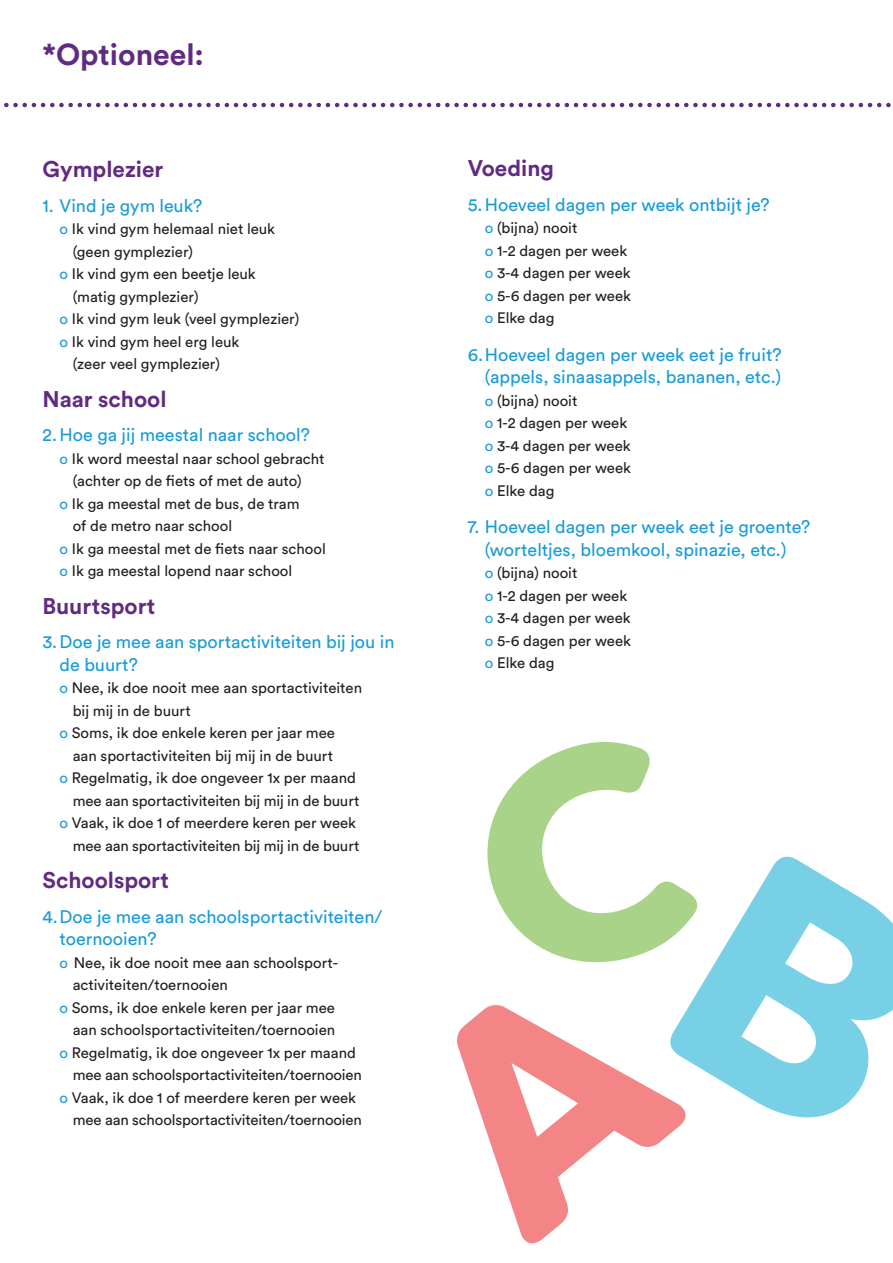
<style>
.page{position:relative;width:893px;height:1263px;background:#fff}
.page>*{position:absolute;margin:0;border:0;box-sizing:border-box;transform-origin:0 0}
.t1{font:700 30px "Circular Std";color:#612b81}
.t2{font:700 22.5px "Circular Std";color:#612b81}
.t3{font:18px/22.5px "Circular Std";color:#199bd8}
.t4{font:15px/22.5px "Circular Std";color:#231f20}
.s1{color:#199bd8}
</style>
<div class="page">
<svg style="left:4px;top:103px;width:887px;height:4px"></svg>
<svg style="left:487px;top:742px;width:181px;height:221px"></svg>
<svg style="left:668px;top:856px;width:225px;height:262px;fill:#78d0e6"></svg>
<svg style="left:457px;top:1003px;width:232px;height:241px"></svg>
<h1 class="t1" style="left:43px;top:35px;width:163px">*Optioneel:</h1>
<h2 class="t2" style="left:43px;top:155px;width:122px">Gymplezier</h2>
<p class="t3" style="left:43px;top:194px;width:161px">1. Vind je gym leuk?</p>
<p class="t4" style="left:60px;top:217px;width:217px"><span class="s1">o</span> Ik vind gym helemaal niet leuk</p>
<p class="t4" style="left:73px;top:240px;width:122px">(geen gymplezier)</p>
<p class="t4" style="left:60px;top:262px;width:198px"><span class="s1">o</span> Ik vind gym een beetje leuk</p>
<p class="t4" style="left:73px;top:285px;width:127px">(matig gymplezier)</p>
<p class="t4" style="left:60px;top:307px;width:241px"><span class="s1">o</span> Ik vind gym leuk (veel gymplezier)</p>
<p class="t4" style="left:60px;top:330px;width:181px"><span class="s1">o</span> Ik vind gym heel erg leuk</p>
<p class="t4" style="left:73px;top:352px;width:149px">(zeer veel gymplezier)</p>
<h2 class="t2" style="left:43px;top:384px;width:126px">Naar school</h2>
<p class="t3" style="left:43px;top:423px;width:269px">2.Hoe ga jij meestal naar school?</p>
<p class="t4" style="left:60px;top:447px;width:267px"><span class="s1">o</span> Ik word meestal naar school gebracht</p>
<p class="t4" style="left:73px;top:469px;width:230px">(achter op de fiets of met de auto)</p>
<p class="t4" style="left:60px;top:492px;width:242px"><span class="s1">o</span> Ik ga meestal met de bus, de tram</p>
<p class="t4" style="left:73px;top:514px;width:161px">of de metro naar school</p>
<p class="t4" style="left:60px;top:537px;width:268px"><span class="s1">o</span> Ik ga meestal met de fiets naar school</p>
<p class="t4" style="left:60px;top:559px;width:234px"><span class="s1">o</span> Ik ga meestal lopend naar school</p>
<h2 class="t2" style="left:43px;top:591px;width:114px">Buurtsport</h2>
<p class="t3" style="left:60px;top:630px;width:336px;text-indent:-17px">3.Doe je mee aan sportactiviteiten bij jou in de buurt?</p>
<p class="t4" style="left:60px;top:676px;width:304px"><span class="s1">o</span> Nee, ik doe nooit mee aan sportactiviteiten</p>
<p class="t4" style="left:73px;top:699px;width:120px">bij mij in de buurt</p>
<p class="t4" style="left:60px;top:721px;width:277px"><span class="s1">o</span> Soms, ik doe enkele keren per jaar mee</p>
<p class="t4" style="left:73px;top:744px;width:262px">aan sportactiviteiten bij mij in de buurt</p>
<p class="t4" style="left:60px;top:766px;width:298px"><span class="s1">o</span> Regelmatig, ik doe ongeveer 1x per maand</p>
<p class="t4" style="left:73px;top:789px;width:288px">mee aan sportactiviteiten bij mij in de buurt</p>
<p class="t4" style="left:60px;top:811px;width:298px"><span class="s1">o</span> Vaak, ik doe 1 of meerdere keren per week</p>
<p class="t4" style="left:73px;top:834px;width:288px">mee aan sportactiviteiten bij mij in de buurt</p>
<h2 class="t2" style="left:43px;top:866px;width:128px">Schoolsport</h2>
<p class="t3" style="left:60px;top:905px;width:324px;text-indent:-17px">4.Doe je mee aan schoolsportactiviteiten/ toernooien?</p>
<p class="t4" style="left:60px;top:951px;width:280px"><span class="s1">o</span> Nee, ik doe nooit mee aan schoolsport-</p>
<p class="t4" style="left:73px;top:973px;width:157px">activiteiten/toernooien</p>
<p class="t4" style="left:60px;top:996px;width:277px"><span class="s1">o</span> Soms, ik doe enkele keren per jaar mee</p>
<p class="t4" style="left:73px;top:1018px;width:264px">aan schoolsportactiviteiten/toernooien</p>
<p class="t4" style="left:60px;top:1041px;width:298px"><span class="s1">o</span> Regelmatig, ik doe ongeveer 1x per maand</p>
<p class="t4" style="left:73px;top:1063px;width:291px">mee aan schoolsportactiviteiten/toernooien</p>
<p class="t4" style="left:60px;top:1086px;width:298px"><span class="s1">o</span> Vaak, ik doe 1 of meerdere keren per week</p>
<p class="t4" style="left:73px;top:1108px;width:291px">mee aan schoolsportactiviteiten/toernooien</p>
<h2 class="t2" style="left:468px;top:154px;width:88px">Voeding</h2>
<p class="t3" style="left:468px;top:193px;width:303px">5.Hoeveel dagen per week ontbijt je?</p>
<p class="t4" style="left:485px;top:217px;width:148px"><span class="s1">o</span> (bijna) nooit<br><span class="s1">o</span> 1-2 dagen per week <span class="s1">o</span> 3-4 dagen per week <span class="s1">o</span> 5-6 dagen per week <span class="s1">o</span> Elke dag</p>
<p class="t3" style="left:468px;top:343px;width:315px;text-align:right">6.Hoeveel dagen per week eet je fruit? (appels, sinaasappels, bananen, etc.)</p>
<p class="t4" style="left:485px;top:389px;width:148px"><span class="s1">o</span> (bijna) nooit<br><span class="s1">o</span> 1-2 dagen per week <span class="s1">o</span> 3-4 dagen per week <span class="s1">o</span> 5-6 dagen per week <span class="s1">o</span> Elke dag</p>
<p class="t3" style="left:468px;top:515px;width:344px;text-align:center">7. Hoeveel dagen per week eet je groente? (worteltjes, bloemkool, spinazie, etc.)</p>
<p class="t4" style="left:485px;top:562px;width:148px"><span class="s1">o</span> (bijna) nooit<br><span class="s1">o</span> 1-2 dagen per week <span class="s1">o</span> 3-4 dagen per week <span class="s1">o</span> 5-6 dagen per week <span class="s1">o</span> Elke dag</p>
</div>
